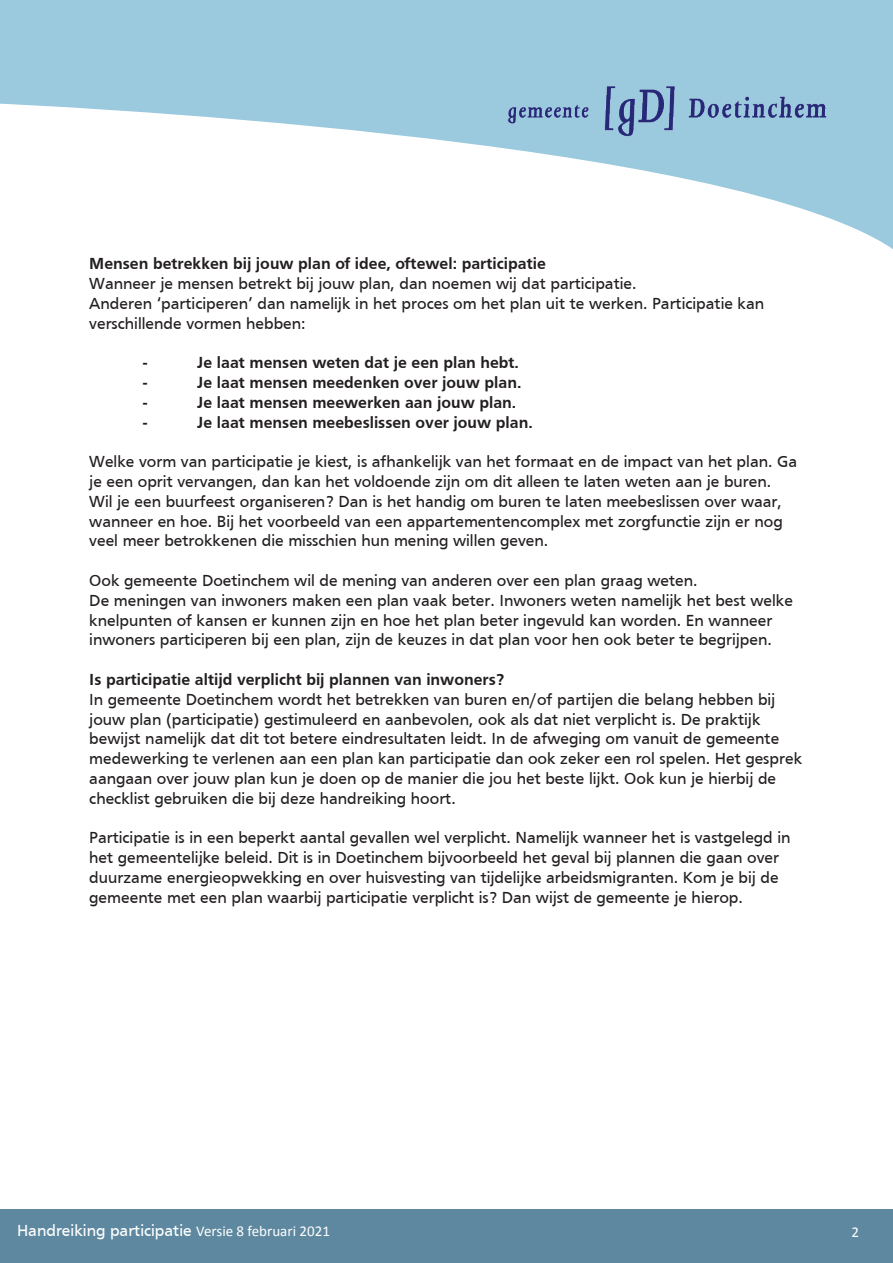
<style>
.page{position:relative;width:893px;height:1263px;background:#fff}
.page>*{position:absolute;margin:0;border:0;box-sizing:border-box;transform-origin:0 0}
.t1{font:16.5px/19.8px "Frutiger";color:#231f20}
.t2{font:700 16.5px "Frutiger";color:#231f20}
.t3{font:16.5px "Frutiger";color:#fff}
.t4{font:15px "Calibri";color:#fff}
.s1{font-family:"Calibri";font-size:15px}
</style>
<div class="page">
<svg style="left:0;top:0;width:893px;height:249px;fill:#9bc9de"></svg>
<img style="left:500px;top:74px;width:339px;height:66px">
<div style="left:0;top:1209px;width:893px;height:54px;background:#5d889f"></div>
<p class="t2" style="left:89px;top:254px;width:458px">Mensen betrekken bij jouw plan of idee, oftewel: participatie</p>
<p class="t1" style="left:89px;top:273px;width:549px">Wanneer je mensen betrekt bij jouw plan, dan noemen wij dat participatie.</p>
<p class="t1" style="left:89px;top:293px;width:676px">Anderen ‘participeren’ dan namelijk in het proces om het plan uit te werken. Participatie kan verschillende vormen hebben:</p>
<p class="t2" style="left:143px;top:353px;width:6px">-</p>
<p class="t2" style="left:197px;top:353px;width:323px">Je laat mensen weten dat je een plan hebt.</p>
<p class="t2" style="left:143px;top:373px;width:6px">-</p>
<p class="t2" style="left:197px;top:373px;width:326px">Je laat mensen meedenken over jouw plan.</p>
<p class="t2" style="left:143px;top:393px;width:6px">-</p>
<p class="t2" style="left:197px;top:393px;width:320px">Je laat mensen meewerken aan jouw plan.</p>
<p class="t2" style="left:143px;top:413px;width:6px">-</p>
<p class="t2" style="left:197px;top:413px;width:337px">Je laat mensen meebeslissen over jouw plan.</p>
<p class="t1" style="left:89px;top:452px;width:709px">Welke vorm van participatie je kiest, is afhankelijk van het formaat en de impact van het plan. Ga je een oprit vervangen, dan kan het voldoende zijn om dit alleen te laten weten aan je buren.</p>
<p class="t1" style="left:89px;top:491px;width:695px;text-align:justify">Wil je een buurfeest organiseren? Dan is het handig om buren te laten meebeslissen over waar, wanneer en hoe. Bij het voorbeeld van een appartementencomplex met zorgfunctie zijn er nog veel meer betrokkenen die misschien hun mening willen geven.</p>
<p class="t1" style="left:89px;top:570px;width:610px">Ook gemeente Doetinchem wil de mening van anderen over een plan graag weten.</p>
<p class="t1" style="left:89px;top:590px;width:705px">De meningen van inwoners maken een plan vaak beter. Inwoners weten namelijk het best welke knelpunten of kansen er kunnen zijn en hoe het plan beter ingevuld kan worden. En wanneer inwoners participeren bij een plan, zijn de keuzes in dat plan voor hen ook beter te begrijpen.</p>
<p class="t2" style="left:89px;top:670px;width:416px">Is participatie altijd verplicht bij plannen van inwoners?</p>
<p class="t1" style="left:89px;top:689px;width:714px">In gemeente Doetinchem wordt het betrekken van buren en/of partijen die belang hebben bij jouw plan (participatie) gestimuleerd en aanbevolen, ook als dat niet verplicht is. De praktijk bewijst namelijk dat dit tot betere eindresultaten leidt. In de afweging om vanuit de gemeente medewerking te verlenen aan een plan kan participatie dan ook zeker een rol spelen. Het gesprek aangaan over jouw plan kun je doen op de manier die jou het beste lijkt. Ook kun je hierbij de checklist gebruiken die bij deze handreiking hoort.</p>
<p class="t1" style="left:89px;top:828px;width:703px">Participatie is in een beperkt aantal gevallen wel verplicht. Namelijk wanneer het is vastgelegd in het gemeentelijke beleid. Dit is in Doetinchem bijvoorbeeld het geval bij plannen die gaan over duurzame energieopwekking en over huisvesting van tijdelijke arbeidsmigranten. Kom je bij de gemeente met een plan waarbij participatie verplicht is? Dan wijst de gemeente je hierop.</p>
<p class="t3" style="left:17px;top:1221px;width:314px">Handreiking participatie <span class="s1">Versie 8 februari 2021</span></p>
<p class="t4" style="left:851px;top:1221px;width:9px">2</p>
</div>
